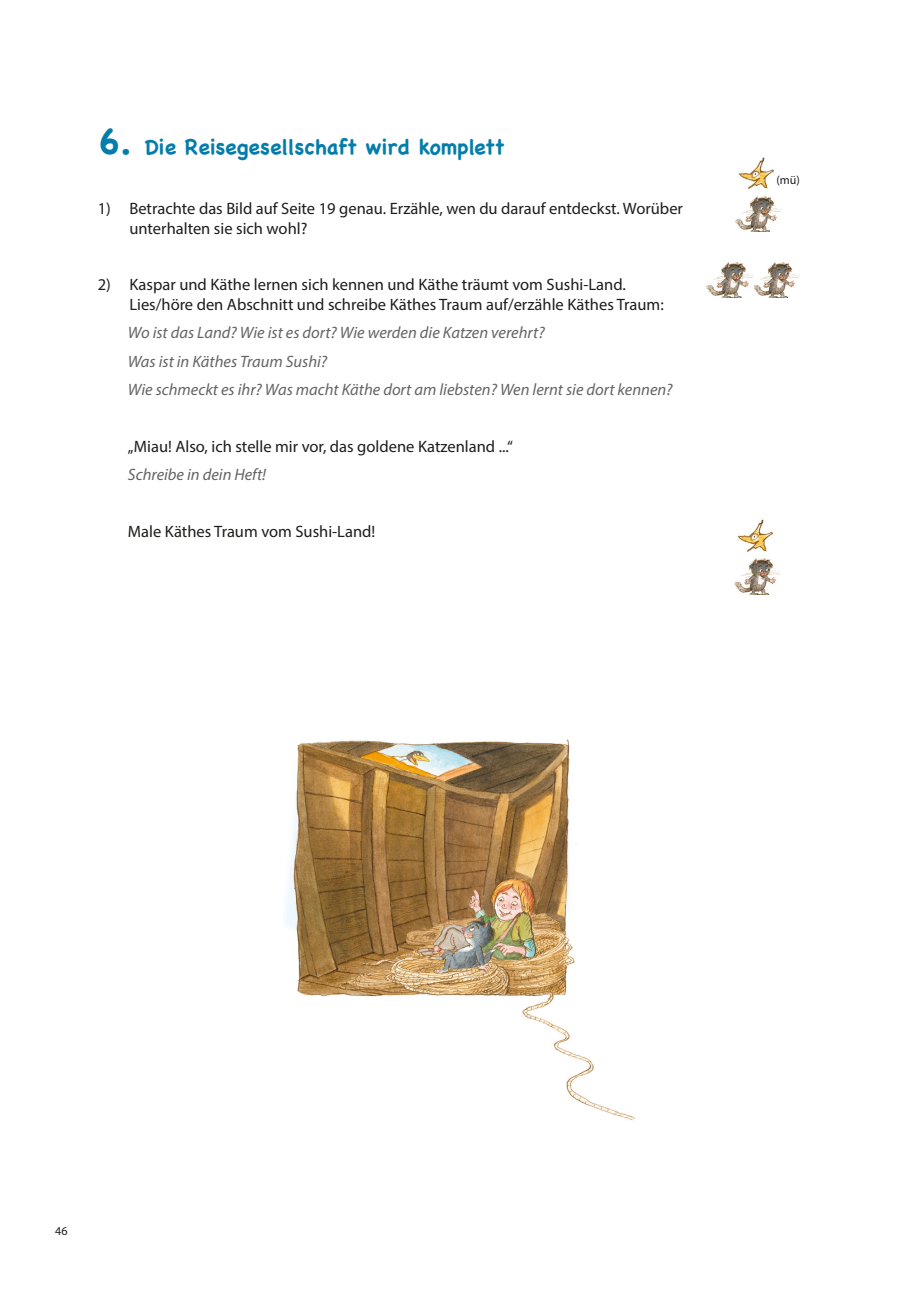
<style>
.page{position:relative;width:919px;height:1289px;background:#fff}
.page>*{position:absolute;margin:0;border:0;box-sizing:border-box;transform-origin:0 0}
.t1{font:700 21px "Chalkboard";color:#047daa}
.t2{font:16.5px/19.8px "Myriad Pro";color:#1d1d1b}
.t3{font:italic 16.5px/28.3px "Myriad Pro";color:#646463}
.t4{font:12px "Myriad Pro";color:#1d1d1b}
.s1{font-size:36px}
</style>
<div class="page">
<img style="left:735px;top:196px;width:46px;height:36px">
<img style="left:706px;top:262px;width:93px;height:36px">
<img style="left:285px;top:739px;width:350px;height:382px">
<img style="left:739px;top:157px;width:35px;height:32px">
<img style="left:734px;top:558px;width:46px;height:36px">
<img style="left:738px;top:519px;width:35px;height:33px">
<p class="t1" style="left:98px;top:135px;width:408px"><span class="s1">6.</span> Die Reisegesellschaft wird komplett</p>
<p class="t2" style="left:129px;top:198px;width:555px;text-indent:-31px">1) Betrachte das Bild auf Seite 19 genau. Erzähle, wen du darauf entdeckst. Worüber unterhalten sie sich wohl?</p>
<p class="t2" style="left:129px;top:274px;width:536px;text-indent:-31px">2) Kaspar und Käthe lernen sich kennen und Käthe träumt vom Sushi-Land.<br>Lies/höre den Abschnitt und schreibe Käthes Traum auf/erzähle Käthes Traum:</p>
<p class="t3" style="left:128px;top:318px;width:546px">Wo ist das Land? Wie ist es dort? Wie werden die Katzen verehrt?<br>Was ist in Käthes Traum Sushi?<br>Wie schmeckt es ihr? Was macht Käthe dort am liebsten? Wen lernt sie dort kennen?</p>
<p class="t2" style="left:128px;top:436px;width:387px">„Miau! Also, ich stelle mir vor, das goldene Katzenland ...“</p>
<p class="t3" style="left:128px;top:460px;width:140px">Schreibe in dein Heft!</p>
<p class="t2" style="left:128px;top:521px;width:249px">Male Käthes Traum vom Sushi-Land!</p>
<p class="t4" style="left:776px;top:173px;width:25px">(mü)</p>
<p class="t4" style="left:55px;top:1223px;width:14px">46</p>
</div>
